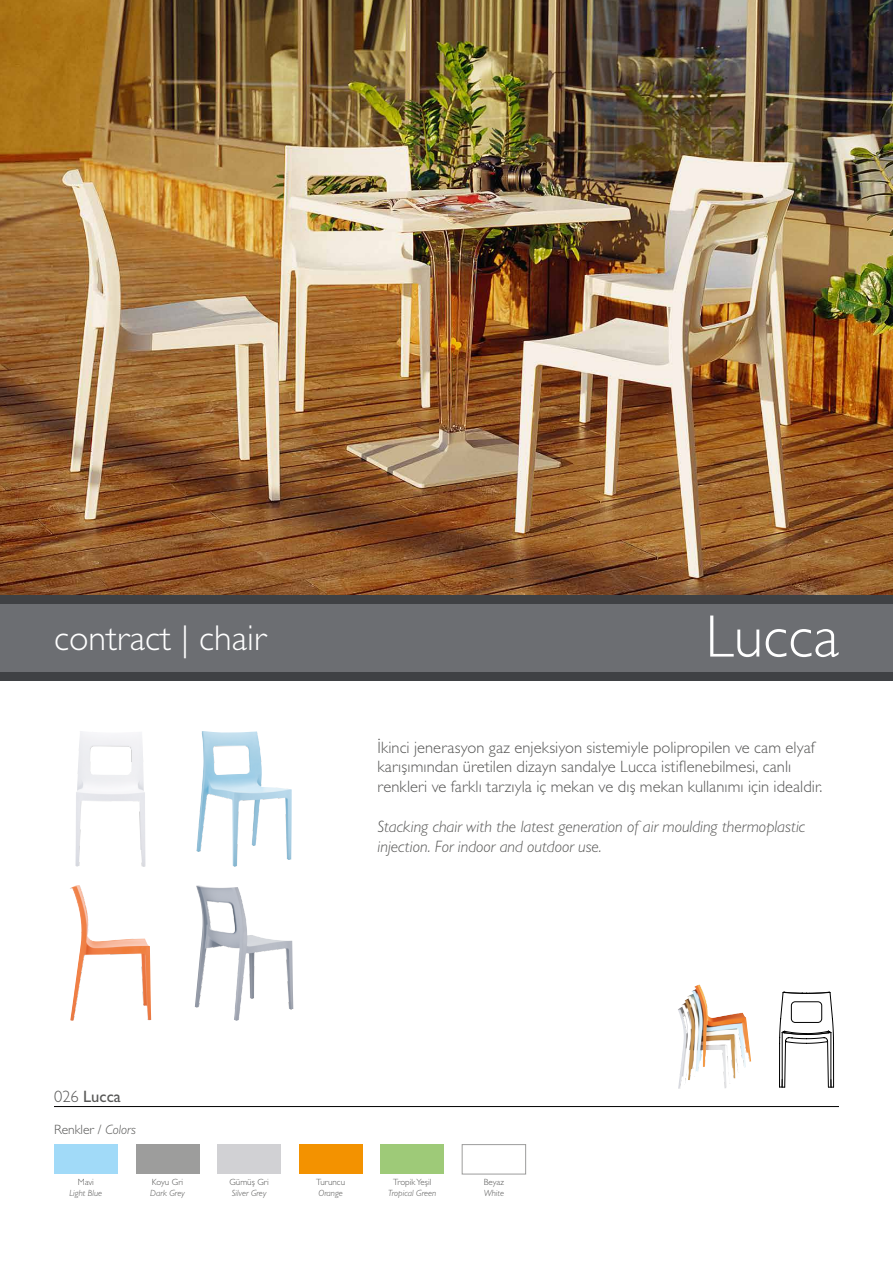
<style>
.page{position:relative;width:893px;height:1263px;background:#fff}
.page>*{position:absolute;margin:0;border:0;box-sizing:border-box;transform-origin:0 0}
.t1{font:300 60.15px "Gill Sans";color:#fff}
.t2{font:300 36px "Gill Sans";color:#fff}
.t3{font:300 16.5px/19.8px "Gill Sans";letter-spacing:.005em;color:#575756}
.t4{font:italic 300 16.5px/19.8px "Gill Sans";color:#575756}
.t5{font:16.5px "Gill Sans";color:#575756}
.t6{font:300 13.5px "Gill Sans";color:#575756}
.t7{font:italic 300 9px "Gill Sans";color:#575756}
.t8{font:300 9px "Gill Sans";color:#575756}
.s1{font-weight:300}
.s2{font-style:italic}
</style>
<div class="page">
<div style="left:136px;top:1144px;width:63px;height:30px;background:#9d9d9c"></div>
<div style="left:299px;top:1144px;width:64px;height:30px;background:#f39200"></div>
<div style="left:54px;top:1144px;width:64px;height:30px;background:#a1daf8"></div>
<div style="left:462px;top:1144px;width:64px;height:30px;background:#fff;border:1px solid #9d9d9c"></div>
<div style="left:380px;top:1144px;width:64px;height:30px;background:#9eca78"></div>
<div style="left:217px;top:1144px;width:64px;height:30px;background:#d1d1d4"></div>
<img style="left:0;top:0;width:893px;height:595px">
<img style="left:75px;top:731px;width:70px;height:136px">
<img style="left:70px;top:885px;width:81px;height:136px">
<img style="left:195px;top:885px;width:98px;height:136px">
<img style="left:196px;top:731px;width:96px;height:136px">
<img style="left:678px;top:984px;width:67px;height:105px">
<svg style="left:779px;top:992px;width:55px;height:96px"></svg>
<div style="left:791px;top:1002px;width:31px;height:20px;background:#fff;border-radius:4px"></div>
<div style="left:791px;top:1001px;width:31px;height:22px;border:1px solid #000;border-radius:4px"></div>
<div style="left:0;top:604px;width:893px;height:68px;background:#6c6e72"></div>
<div style="left:0;top:672px;width:893px;height:8px;background:#3f4144"></div>
<div style="left:0;top:595px;width:893px;height:9px;background:#3f4144"></div>
<hr style="left:54px;top:1106px;width:785px;height:1px;background:#000">
<h2 class="t2" style="left:54px;top:617px;width:213px">contract | chair</h2>
<h1 class="t1" style="left:705px;top:601px;width:135px">Lucca</h1>
<p class="t3" style="left:378px;top:737px;width:446px">İkinci jenerasyon gaz enjeksiyon sistemiyle polipropilen ve cam elyaf karışımından üretilen dizayn sandalye Lucca istiflenebilmesi, canlı renkleri ve farklı tarzıyla iç mekan ve dış mekan kullanımı için idealdir.</p>
<p class="t4" style="left:378px;top:816px;width:429px">Stacking chair with the latest generation of air moulding thermoplastic injection. For indoor and outdoor use.</p>
<p class="t5" style="left:54px;top:1087px;width:68px"><span class="s1">026</span> Lucca</p>
<p class="t6" style="left:54px;top:1122px;width:84px">Renkler / <span class="s2">Colors</span></p>
<p class="t8" style="left:78px;top:1177px;width:18px">Mavi</p>
<p class="t7" style="left:69px;top:1188px;width:34px">Light Blue</p>
<p class="t8" style="left:152px;top:1177px;width:33px">Koyu Gri</p>
<p class="t7" style="left:150px;top:1188px;width:36px">Dark Grey</p>
<p class="t8" style="left:229px;top:1177px;width:41px">Gümüş Gri</p>
<p class="t7" style="left:232px;top:1188px;width:36px">Silver Grey</p>
<p class="t8" style="left:316px;top:1177px;width:30px">Turuncu</p>
<p class="t7" style="left:318px;top:1188px;width:26px">Orange</p>
<p class="t8" style="left:393px;top:1177px;width:40px">Tropik Yeşil</p>
<p class="t7" style="left:388px;top:1188px;width:50px">Tropical Green</p>
<p class="t8" style="left:484px;top:1177px;width:22px">Beyaz</p>
<p class="t7" style="left:484px;top:1188px;width:22px">White</p>
</div>
